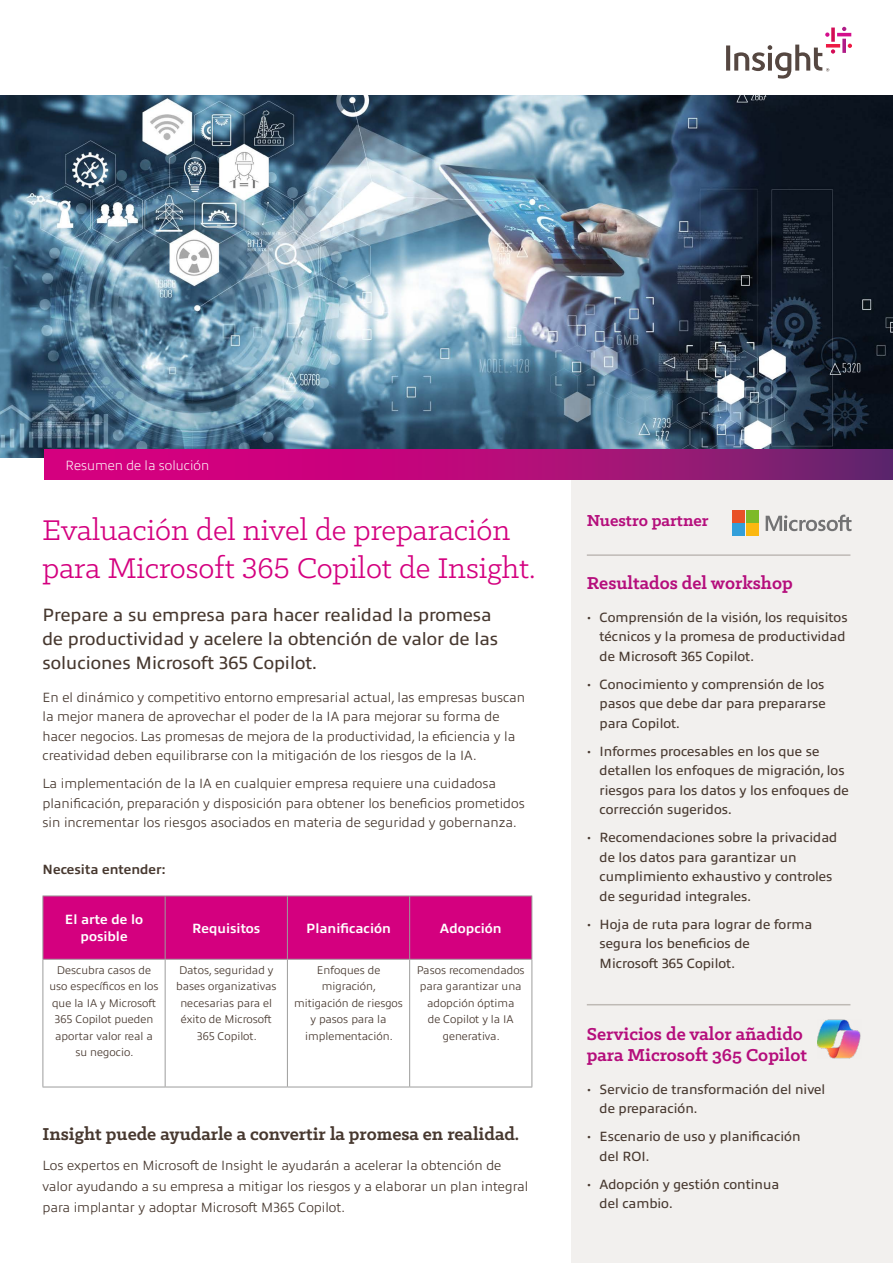
<style>
.page{position:relative;width:893px;height:1263px;background:#fff}
.page>*{position:absolute;margin:0;border:0;box-sizing:border-box;transform-origin:0 0}
.t1{font:32.25px/37.5px "Klinic Slab";color:#d4007f}
.t2{font:700 19.5px/21px "Klinic Slab";color:#b50e7c}
.t3{font:700 19.5px "Klinic Slab";color:#47382f}
.t4{font:18px/24px "Allumi Pro";color:#47382f}
.t5{font:700 18px "Klinic Slab";color:#b50e7c}
.t6{font:300 13.5px/19.5px "Allumi Pro";color:#47382f}
.t7{font:13.5px/19.5px "Allumi Pro";color:#47382f}
.t8{font:700 13.5px/16.5px "Allumi Pro";color:#fff;text-align:center}
.t9{font:200 13.5px "Allumi Pro";color:#fff}
.t10{font:700 13.5px "Allumi Pro";color:#47382f}
.t11{font:300 11.25px/16.5px "Allumi Pro";color:#47382f;text-align:center}
.s1{font-family:"Klinic Slab";font-weight:300}
</style>
<div class="page">
<svg style="left:842px;top:27px;width:4px;height:4px"></svg>
<svg style="left:842px;top:39px;width:4px;height:14px"></svg>
<svg style="left:831px;top:28px;width:4px;height:14px"></svg>
<svg style="left:825px;top:32px;width:4px;height:5px"></svg>
<hr style="left:837px;top:33px;width:14px;height:3px;background:#d40e8c">
<svg style="left:848px;top:44px;width:4px;height:4px"></svg>
<svg style="left:826px;top:44px;width:14px;height:4px"></svg>
<svg style="left:726px;top:45px;width:109px;height:34px"></svg>
<div style="left:571px;top:479px;width:322px;height:784px;background:#f2f0ee"></div>
<svg style="left:766px;top:515px;width:85px;height:16px"></svg>
<div style="left:733px;top:511px;width:12px;height:12px;background:#e95127"></div>
<div style="left:746px;top:511px;width:12px;height:12px;background:#7dba28"></div>
<div style="left:733px;top:524px;width:12px;height:12px;background:#329fda"></div>
<div style="left:746px;top:524px;width:12px;height:12px;background:#fbb810"></div>
<img style="left:0;top:96px;width:893px;height:361px">
<svg style="left:44px;top:449px;width:849px;height:30px;background:#af0d78"></svg>
<div style="left:44px;top:896px;width:487px;height:63px;background:#d4007f"></div>
<hr style="left:43px;top:895px;width:122px;height:1px;background:#9d9d9c">
<hr style="left:43px;top:896px;width:1px;height:63px;background:#9d9d9c">
<hr style="left:165px;top:895px;width:122px;height:1px;background:#9d9d9c">
<hr style="left:165px;top:896px;width:1px;height:63px;background:#9d9d9c">
<hr style="left:287px;top:895px;width:123px;height:1px;background:#9d9d9c">
<hr style="left:287px;top:896px;width:1px;height:63px;background:#9d9d9c">
<hr style="left:410px;top:895px;width:122px;height:1px;background:#9d9d9c">
<hr style="left:409px;top:896px;width:1px;height:63px;background:#9d9d9c">
<hr style="left:531px;top:896px;width:1px;height:63px;background:#9d9d9c">
<hr style="left:43px;top:959px;width:122px;height:1px;background:#9d9d9c">
<hr style="left:43px;top:960px;width:1px;height:127px;background:#9d9d9c">
<hr style="left:165px;top:959px;width:122px;height:1px;background:#9d9d9c">
<hr style="left:165px;top:960px;width:1px;height:127px;background:#9d9d9c">
<hr style="left:287px;top:959px;width:123px;height:1px;background:#9d9d9c">
<hr style="left:287px;top:960px;width:1px;height:127px;background:#9d9d9c">
<hr style="left:410px;top:959px;width:122px;height:1px;background:#9d9d9c">
<hr style="left:409px;top:960px;width:1px;height:127px;background:#9d9d9c">
<hr style="left:531px;top:960px;width:1px;height:127px;background:#9d9d9c">
<hr style="left:43px;top:1087px;width:122px;height:1px;background:#9d9d9c">
<hr style="left:165px;top:1087px;width:122px;height:1px;background:#9d9d9c">
<hr style="left:287px;top:1087px;width:123px;height:1px;background:#9d9d9c">
<hr style="left:410px;top:1087px;width:122px;height:1px;background:#9d9d9c">
<hr style="left:587px;top:554px;width:263px;height:2px;background:#bfbab5">
<hr style="left:587px;top:1004px;width:263px;height:1px;background:#bfbab5">
<img style="left:817px;top:1020px;width:44px;height:38px">
<p class="t9" style="left:66px;top:455px;width:145px">Resumen de la solución</p>
<h1 class="t1" style="left:43px;top:511px;width:494px">Evaluación del nivel de preparación para Microsoft 365 Copilot de Insight.</h1>
<h3 class="t4" style="left:43px;top:602px;width:457px">Prepare a su empresa para hacer realidad la promesa de productividad y acelere la obtención de valor de las soluciones Microsoft 365 Copilot.</h3>
<p class="t6" style="left:43px;top:686px;width:484px">En el dinámico y competitivo entorno empresarial actual, las empresas buscan la mejor manera de aprovechar el poder de la IA para mejorar su forma de hacer negocios. Las promesas de mejora de la productividad, la eficiencia y la creatividad deben equilibrarse con la mitigación de los riesgos de la IA.</p>
<p class="t6" style="left:43px;top:773px;width:484px">La implementación de la IA en cualquier empresa requiere una cuidadosa planificación, preparación y disposición para obtener los beneficios prometidos sin incrementar los riesgos asociados en materia de seguridad y gobernanza.</p>
<p class="t10" style="left:43px;top:860px;width:124px">Necesita entender:</p>
<p class="t8" style="left:65px;top:910px;width:80px">El arte de lo posible</p>
<p class="t8" style="left:192px;top:918px;width:70px">Requisitos</p>
<p class="t8" style="left:306px;top:918px;width:86px">Planificación</p>
<p class="t8" style="left:440px;top:918px;width:63px">Adopción</p>
<p class="t11" style="left:49px;top:960px;width:111px">Descubra casos de uso específicos en los que la IA y Microsoft<br>365 Copilot pueden aportar valor real a su negocio.</p>
<p class="t11" style="left:176px;top:960px;width:102px">Datos, seguridad y bases organizativas necesarias para el éxito de Microsoft<br>365 Copilot.</p>
<p class="t11" style="left:294px;top:960px;width:110px">Enfoques de migración, mitigación de riesgos y pasos para la implementación.</p>
<p class="t11" style="left:417px;top:960px;width:109px">Pasos recomendados para garantizar una adopción óptima<br>de Copilot y la IA generativa.</p>
<h2 class="t3" style="left:43px;top:1121px;width:478px">Insight puede ayudarle a convertir la promesa en realidad.</h2>
<p class="t6" style="left:43px;top:1153px;width:487px;line-height:21px">Los expertos en Microsoft de Insight le ayudarán a acelerar la obtención de valor ayudando a su empresa a mitigar los riesgos y a elaborar un plan integral para implantar y adoptar Microsoft M365 Copilot.</p>
<h3 class="t5" style="left:587px;top:509px;width:123px">Nuestro partner</h3>
<h2 class="t2" style="left:587px;top:572px;width:207px">Resultados del workshop</h2>
<p class="t7" style="left:600px;top:606px;width:250px;text-indent:-13px"><span class="s1">•</span> Comprensión de la visión, los requisitos técnicos y la promesa de productividad de Microsoft 365 Copilot.</p>
<p class="t7" style="left:600px;top:673px;width:228px;text-align:justify;text-indent:-13px"><span class="s1">•</span> Conocimiento y comprensión de los pasos que debe dar para prepararse para Copilot.</p>
<p class="t7" style="left:600px;top:740px;width:251px;text-indent:-13px"><span class="s1">•</span> Informes procesables en los que se detallen los enfoques de migración, los riesgos para los datos y los enfoques de corrección sugeridos.</p>
<p class="t7" style="left:600px;top:827px;width:239px;text-indent:-13px"><span class="s1">•</span> Recomendaciones sobre la privacidad de los datos para garantizar un cumplimiento exhaustivo y controles de seguridad integrales.</p>
<p class="t7" style="left:600px;top:913px;width:214px;text-indent:-13px"><span class="s1">•</span> Hoja de ruta para lograr de forma segura los beneficios de<br>Microsoft 365 Copilot.</p>
<h2 class="t2" style="left:587px;top:1023px;width:222px">Servicios de valor añadido para Microsoft 365 Copilot</h2>
<p class="t7" style="left:600px;top:1078px;width:227px;text-indent:-13px"><span class="s1">•</span> Servicio de transformación del nivel de preparación.</p>
<p class="t7" style="left:600px;top:1126px;width:202px;text-indent:-13px"><span class="s1">•</span> Escenario de uso y planificación del ROI.</p>
<p class="t7" style="left:600px;top:1173px;width:181px;text-indent:-13px"><span class="s1">•</span> Adopción y gestión continua del cambio.</p>
</div>
